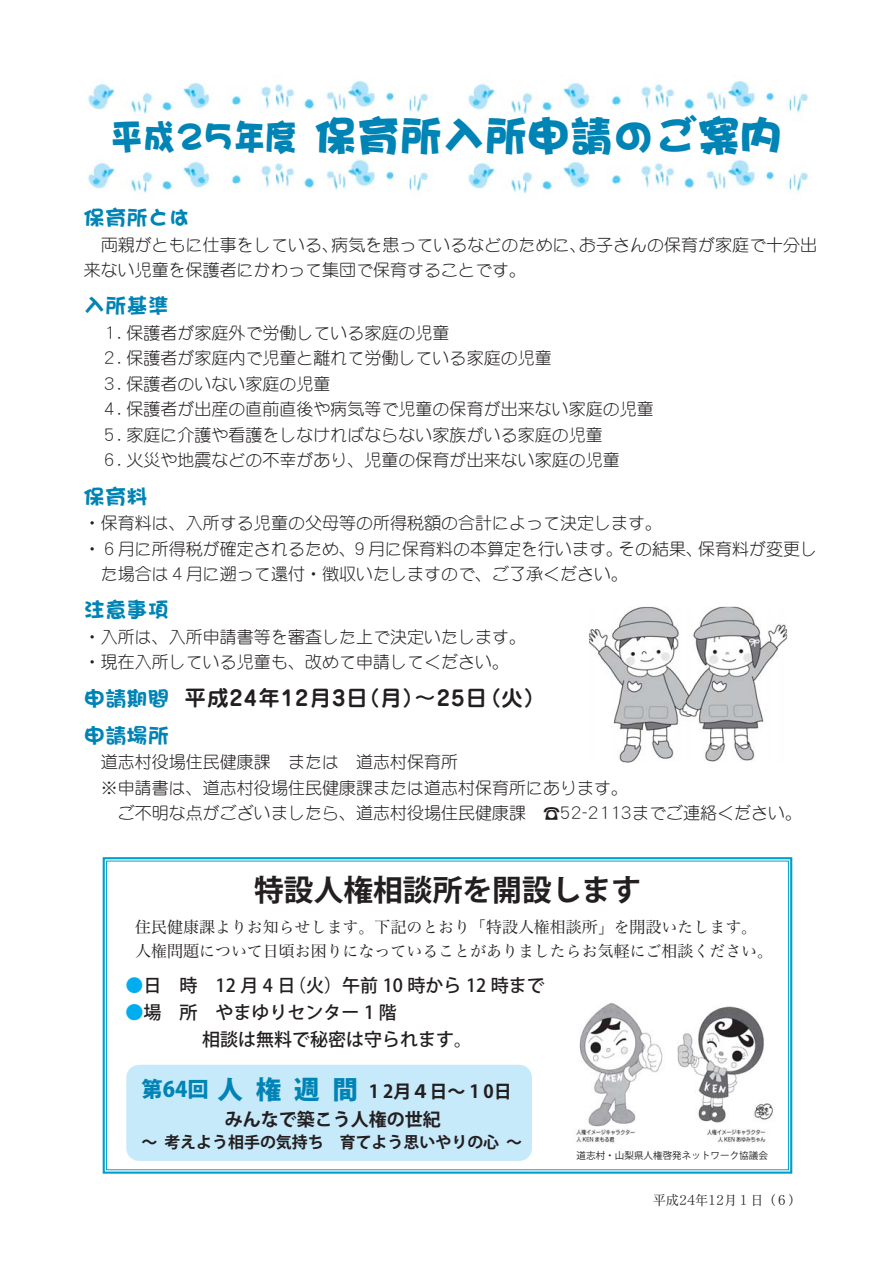
<style>
.page{position:relative;width:893px;height:1263px;background:#fff}
.page>*{position:absolute;margin:0;border:0;box-sizing:border-box;transform-origin:0 0}
.t1{font:42.45px "DFP Brush SQCID W12";color:#0084b5}
.t2{font:29.7px "Koz Go Pro Bold Kanji";color:#231f20}
.t3{font:25.5px "Koz Go Pro Heavy Kanji";color:#0084b5}
.t4{font:700 21.3px "Jun 501";letter-spacing:.05em;color:#231f20}
.t5{font:21.3px "DFP Brush SQCID W9";color:#0084b5}
.t6{font:21.3px "DF Brush SQ Std W9 Proportiona";color:#0084b5}
.t7{font:18px "Koz Go Pro Medium Kanji";color:#231f20}
.t8{font:18px "Koz Go Pro Medium Kana";color:#231f20}
.t9{font:18px "Koz Go Pro Bold Kana";color:#231f20}
.t10{font:300 16.95px/25.5px "DFP Maru Gothic CID";color:#231f20}
.t11{font:15.9px/23.9px "Hira Min Pro W3 Kana";color:#231f20}
.t12{font:15.9px "Koz Go Pro Bold Kana";color:#231f20}
.t13{font:13.8px "DFPHS Mincho CID W3";color:#231f20;scale:.95 1}
.t14{font:9.6px "Koz Go Pro Regular Kanji";color:#231f20}
.s1{font-size:36.15px}
.s2{font-family:"DFP Brush SQCID W9";font-weight:400;color:#0084b5}
.s3{font-family:"Koz Go Pro Bold Kana"}
.s4{font-family:"Hira Min Pro W3 Kanji"}
.s5{color:#00aeef}
.s6{font-family:"Koz Go Pro Medium Proportional"}
.s7{font-family:"Koz Go Pro Medium Kana"}
.s8{font-family:"Koz Go Pro Medium Kanji"}
.s9{font-size:21.3px}
.s10{font-family:"Koz Go Pro Heavy Proportional";font-size:21.3px}
.s11{font-family:"Koz Go Pro Bold Proportional";font-size:18px;color:#231f20}
.s12{font-family:"Koz Go Pro Bold Kanji";font-size:18px;color:#231f20}
.s13{font-family:"Koz Go Pro Bold Alphabetic";font-size:18px;color:#231f20}
.s14{font-family:"Koz Go Pro Bold Kanji"}
.s15{font-family:"Koz Go Pro Regular Kana"}
</style>
<div class="page">
<div style="left:126px;top:1065px;width:406px;height:96px;background:#c7eafb;border-radius:13px"></div>
<img style="left:87px;top:159px;width:722px;height:34px">
<img style="left:87px;top:80px;width:722px;height:34px">
<img style="left:589px;top:607px;width:198px;height:156px">
<div style="left:103px;top:857px;width:689px;height:317px;border:2px solid #009fc9"></div>
<img style="left:576px;top:1003px;width:199px;height:141px">
<h1 class="t1" style="left:111px;top:119px;width:673px"><span class="s1">平成25年度</span>保育所入所申請のご案内</h1>
<p class="t6" style="left:84px;top:206px;width:108px">保育所とは</p>
<p class="t10" style="left:84px;top:234px;width:735px;text-indent:17px">両親がともに仕事をしている、病気を患っているなどのために、お子さんの保育が家庭で十分出来ない児童を保護者にかわって集団で保育することです。</p>
<p class="t5" style="left:84px;top:297px;width:87px">入所基準</p>
<p class="t10" style="left:101px;top:322px;width:350px">１. 保護者が家庭外で労働している家庭の児童</p>
<p class="t10" style="left:101px;top:347px;width:452px">２. 保護者が家庭内で児童と離れて労働している家庭の児童</p>
<p class="t10" style="left:101px;top:373px;width:231px">３. 保護者のいない家庭の児童</p>
<p class="t10" style="left:101px;top:398px;width:554px">４. 保護者が出産の直前直後や病気等で児童の保育が出来ない家庭の児童</p>
<p class="t10" style="left:101px;top:424px;width:503px">５. 家庭に介護や看護をしなければならない家族がいる家庭の児童</p>
<p class="t10" style="left:101px;top:449px;width:520px">６. 火災や地震などの不幸があり、児童の保育が出来ない家庭の児童</p>
<p class="t5" style="left:84px;top:487px;width:65px">保育料</p>
<p class="t10" style="left:84px;top:512px;width:580px">・保育料は、入所する児童の父母等の所得税額の合計によって決定します。</p>
<p class="t10" style="left:84px;top:538px;width:735px">・６月に所得税が確定されるため、９月に保育料の本算定を行います。その結果、保育料が変更し</p>
<p class="t10" style="left:101px;top:563px;width:529px">た場合は４月に遡って還付・徴収いたしますので、ご了承ください。</p>
<p class="t5" style="left:84px;top:601px;width:87px">注意事項</p>
<p class="t10" style="left:84px;top:626px;width:444px">・入所は、入所申請書等を審査した上で決定いたします。・現在入所している児童も、改めて申請してください。</p>
<p class="t4" style="left:84px;top:690px;width:463px"><span class="s2">申請期間</span> 平成24年12月3日（月）～25日（火）</p>
<p class="t5" style="left:84px;top:727px;width:87px">申請場所</p>
<p class="t10" style="left:101px;top:751px;width:359px">道志村役場住民健康課　または　道志村保育所</p>
<p class="t10" style="left:101px;top:777px;width:529px">※申請書は、道志村役場住民健康課または道志村保育所にあります。</p>
<p class="t10" style="left:118px;top:802px;width:686px">ご不明な点がございましたら、道志村役場住民健康課　☎52-2113までご連絡ください。</p>
<h2 class="t2" style="left:254px;top:876px;width:388px">特設人権相談所<span class="s3">を</span>開設<span class="s3">します</span></h2>
<p class="t11" style="left:135px;top:915px;width:623px"><span class="s4">住民健康課</span>よりお<span class="s4">知</span>らせします <span class="s4">下記</span>のとおり <span class="s4">特設人権相談所</span> を<span class="s4">開設</span>いたします<span class="s4">人権問題</span>について<span class="s4">日頃</span>お<span class="s4">困</span>りになっていることがありましたらお<span class="s4">気軽</span>にご<span class="s4">相談</span>ください</p>
<p class="t7" style="left:126px;top:975px;width:421px"><span class="s5">●</span>日 時 <span class="s6">12</span>月<span class="s6">4</span>日 火 午前<span class="s6">10</span>時<span class="s7">から</span><span class="s6">12</span>時<span class="s7">まで</span></p>
<p class="t8" style="left:126px;top:1005px;width:273px"><span class="s5">●</span><span class="s8">場 所</span> やまゆりセンター <span class="s6">1</span> <span class="s8">階</span></p>
<p class="t7" style="left:202px;top:1029px;width:253px">相談<span class="s7">は</span>無料<span class="s7">で</span>秘密<span class="s7">は</span>守<span class="s7">られます</span></p>
<h3 class="t3" style="left:142px;top:1076px;width:372px"><span class="s9">第</span><span class="s10">64</span><span class="s9">回</span> 人権週間 <span class="s11">1 2</span><span class="s12">月</span><span class="s13">４</span><span class="s12">日</span> <span class="s11">1 0</span><span class="s12">日</span></h3>
<p class="t9" style="left:225px;top:1110px;width:217px">みんなで<span class="s14">築</span>こう<span class="s14">人権</span>の<span class="s14">世紀</span></p>
<p class="t12" style="left:164px;top:1134px;width:336px"><span class="s14">考</span>えよう<span class="s14">相手</span>の<span class="s14">気持</span>ち <span class="s14">育</span>てよう<span class="s14">思</span>いやりの<span class="s14">心</span></p>
<p class="t14" style="left:577px;top:1150px;width:193px">道志村 山梨県人権啓発<span class="s15">ネットワーク</span>協議会</p>
<p class="t13" style="left:653px;top:1194px;width:158px">平成24年12月１日（６）</p>
</div>
